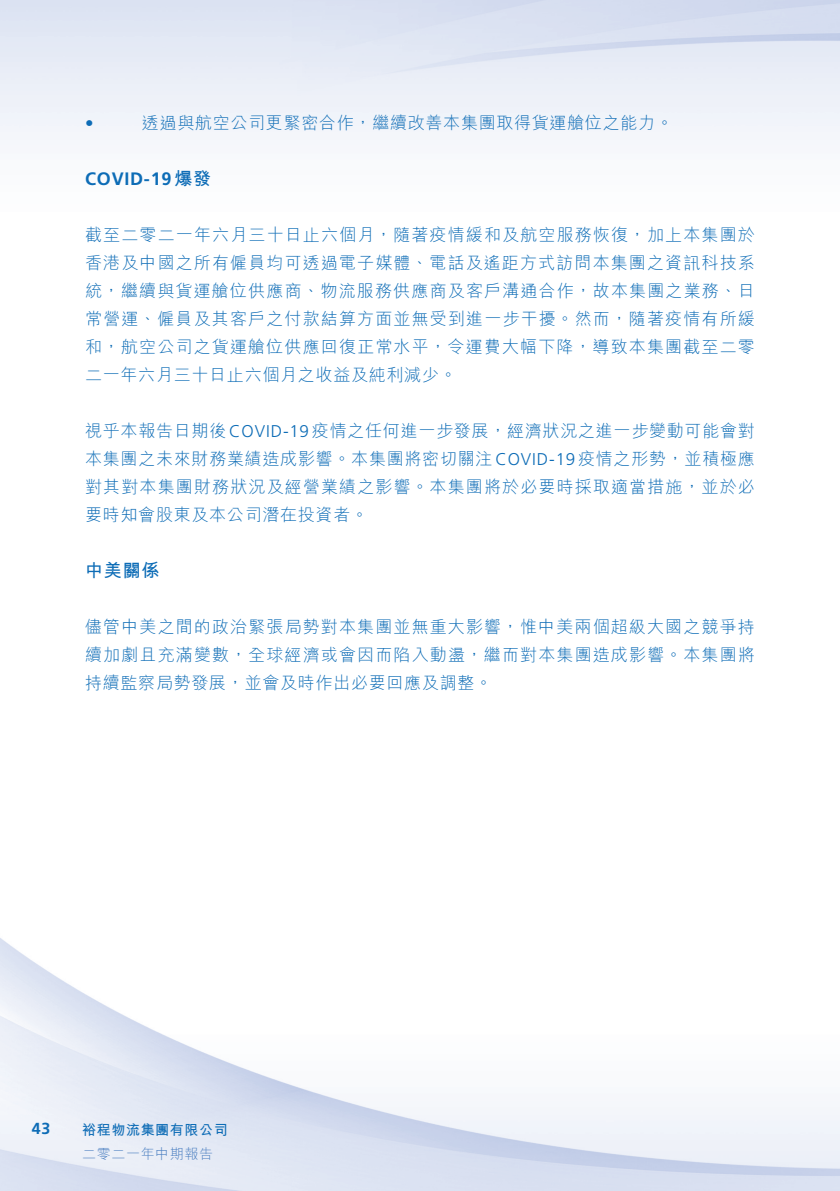
<style>
.page{position:relative;width:840px;height:1191px;background:#fff}
.page>*{position:absolute;margin:0;border:0;box-sizing:border-box;transform-origin:0 0}
.t1{font:700 18px "Frutiger";letter-spacing:.04em;color:#0d6cb6}
.t2{font:18px "M Hei HK Bold E Ten B5 H";color:#0d6cb6}
.t3{font:17px/28px "M Hei HK Light E Ten B5 H";letter-spacing:.04em;color:#0d6cb6;text-align:justify}
.t4{font:300 17px "Frutiger";color:#0d6cb6}
.t5{font:700 16px "Frutiger";color:#0d6cb6}
.t6{font:14px "M Hei HK Bold E Ten B5 H";letter-spacing:.04em;color:#0d6cb6}
.t7{font:14px "M Hei HK Light E Ten B5 H";letter-spacing:.04em;color:#4b7fc1}
.s1{font-family:"M Hei HK Bold E Ten B5 H";font-weight:400}
.s2{font-family:"Frutiger";font-weight:300}
</style>
<div class="page">
<p class="t4" style="left:85px;top:116px;width:10px">•</p>
<p class="t3" style="left:142px;top:110px;width:532px">透過與航空公司更緊密合作，繼續改善本集團取得貨運艙位之能力。</p>
<p class="t1" style="left:85px;top:171px;width:128px">COVID-19 <span class="s1">爆發</span></p>
<p class="t3" style="left:85px;top:222px;width:670px">截至二零二一年六月三十日止六個月，隨著疫情緩和及航空服務恢復，加上本集團於香港及中國之所有僱員均可透過電子媒體、電話及遙距方式訪問本集團之資訊科技系統，繼續與貨運艙位供應商、物流服務供應商及客戶溝通合作，故本集團之業務、日常營運、僱員及其客戶之付款結算方面並無受到進一步干擾。然而，隨著疫情有所緩和，航空公司之貨運艙位供應回復正常水平，令運費大幅下降，導致本集團截至二零二一年六月三十日止六個月之收益及純利減少。</p>
<p class="t3" style="left:85px;top:418px;width:670px">視乎本報告日期後 <span class="s2">COVID-19</span> 疫情之任何進一步發展，經濟狀況之進一步變動可能會對本集團之未來財務業績造成影響。本集團將密切關注<span class="s2">COVID-19</span>疫情之形勢，並積極應對其對本集團財務狀況及經營業績之影響。本集團將於必要時採取適當措施，並於必要時知會股東及本公司潛在投資者。</p>
<p class="t2" style="left:85px;top:563px;width:76px">中美關係</p>
<p class="t3" style="left:85px;top:614px;width:670px">儘管中美之間的政治緊張局勢對本集團並無重大影響，惟中美兩個超級大國之競爭持續加劇且充滿變數，全球經濟或會因而陷入動盪，繼而對本集團造成影響。本集團將持續監察局勢發展，並會及時作出必要回應及調整。</p>
<p class="t5" style="left:32px;top:1121px;width:20px">43</p>
<p class="t6" style="left:82px;top:1124px;width:147px">裕程物流集團有限公司</p>
<p class="t7" style="left:82px;top:1148px;width:132px">二零二一年中期報告</p>
</div>
